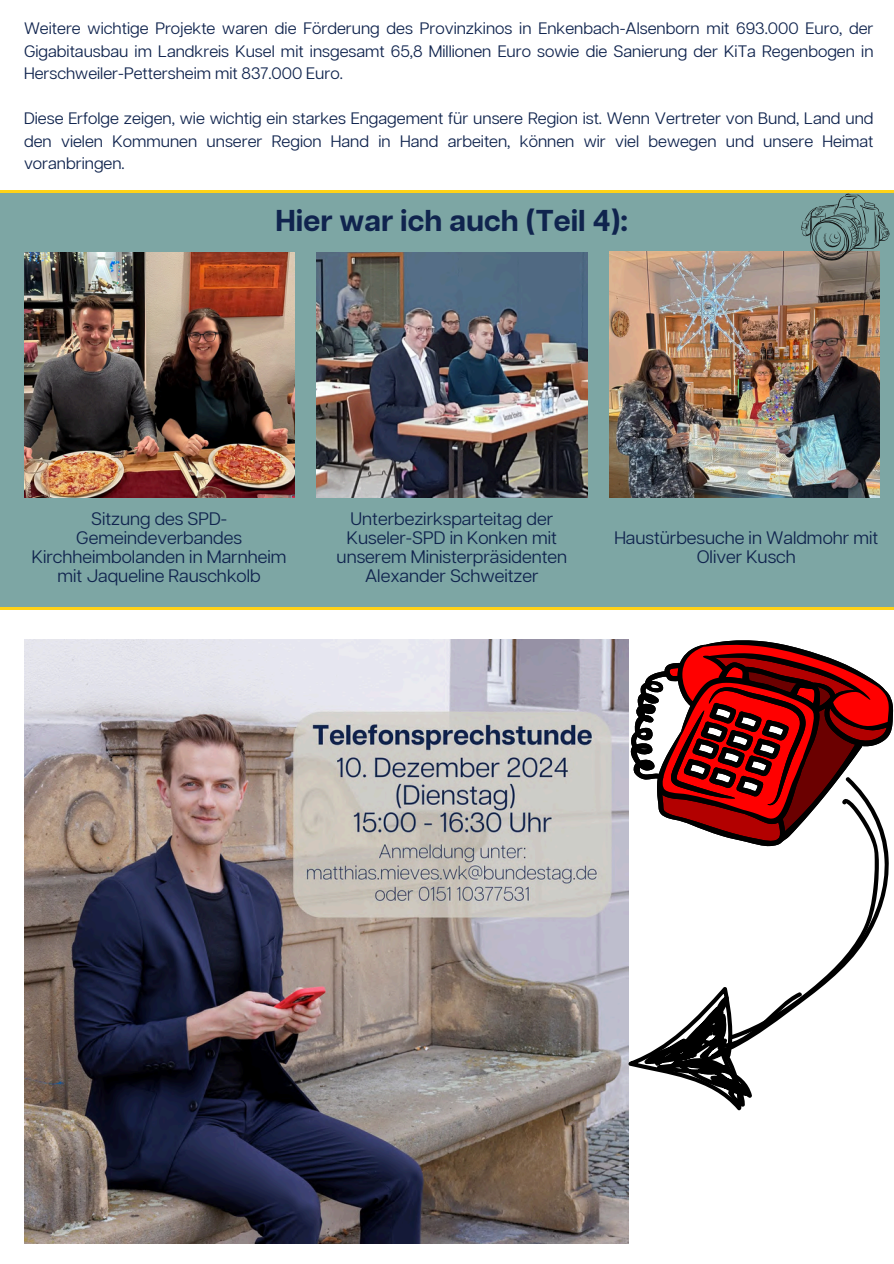
<style>
.page{position:relative;width:894px;height:1264px;background:#fff}
.page>*{position:absolute;margin:0;border:0;box-sizing:border-box;transform-origin:0 0}
.t1{font:700 30px "Articulat CF";color:#10244e}
.t2{font:18px/19.2px "Articulat CF";color:#10244e;text-align:center}
.t3{font:16.5px/22.5px "Articulat CF";color:#10244e;text-align:justify}
</style>
<div class="page">
<svg style="left:0;top:190px;width:893px;height:4px;background:#dec63a"></svg>
<div style="left:0;top:603px;width:893px;height:7px;background:#ffd218"></div>
<div style="left:0;top:194px;width:893px;height:413px;background:#7da6a4"></div>
<img style="left:24px;top:252px;width:270px;height:245px">
<img style="left:317px;top:252px;width:270px;height:245px">
<img style="left:609px;top:252px;width:270px;height:245px">
<img style="left:24px;top:639px;width:604px;height:604px">
<svg style="left:703px;top:640px;width:189px;height:97px"></svg>
<svg style="left:627px;top:645px;width:261px;height:466px"></svg>
<svg style="left:800px;top:194px;width:89px;height:68px"></svg>
<p class="t3" style="left:24px;top:18px;width:850px">Weitere wichtige Projekte waren die Förderung des Provinzkinos in Enkenbach-Alsenborn mit 693.000 Euro, der Gigabitausbau im Landkreis Kusel mit insgesamt 65,8 Millionen Euro sowie die Sanierung der KiTa Regenbogen in Herschweiler-Pettersheim mit 837.000 Euro.</p>
<p class="t3" style="left:24px;top:108px;width:850px">Diese Erfolge zeigen, wie wichtig ein starkes Engagement für unsere Region ist. Wenn Vertreter von Bund, Land und den vielen Kommunen unserer Region Hand in Hand arbeiten, können wir viel bewegen und unsere Heimat voranbringen.</p>
<p class="t1" style="left:275px;top:207px;width:354px">Hier war ich auch (Teil 4):</p>
<p class="t2" style="left:32px;top:509px;width:256px">Sitzung des SPD-<br>Gemeindeverbandes<br>Kirchheimbolanden in Marnheim mit Jaqueline Rauschkolb</p>
<p class="t2" style="left:336px;top:509px;width:232px">Unterbezirksparteitag der<br>Kuseler-SPD in Konken mit unserem Ministerpräsidenten<br>Alexander Schweitzer</p>
<h1 class="t2" style="left:614px;top:529px;width:265px">Haustürbesuche in Waldmohr mit<br>Oliver Kusch</h1>
</div>
